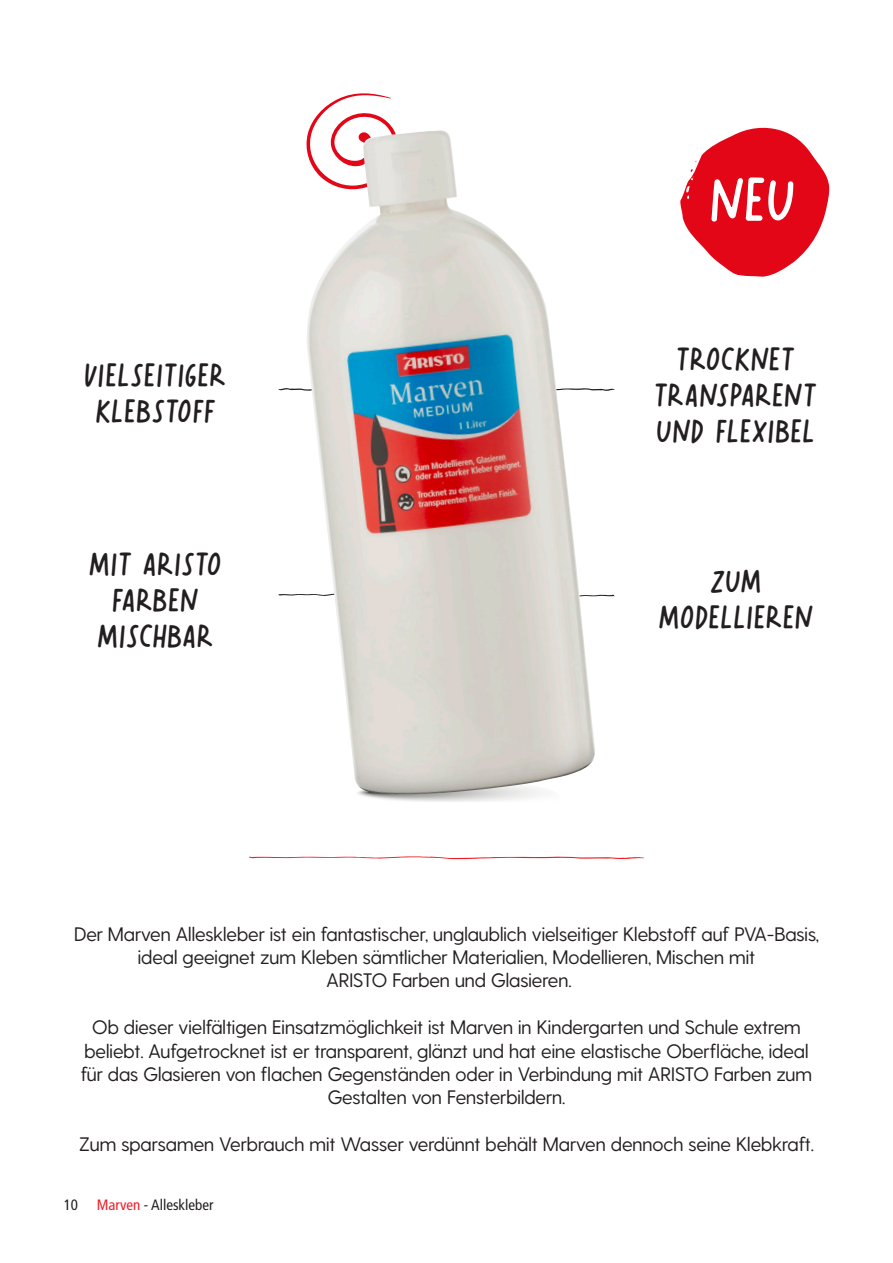
<style>
.page{position:relative;width:893px;height:1263px;background:#fff}
.page>*{position:absolute;margin:0;border:0;box-sizing:border-box;transform-origin:0 0}
._10_Einleitung{font:67.65px "Rational Mood";color:#fff}
._10_Einleitung-2{font:36px/36px "Rational Mood";letter-spacing:.01em;color:#231f20;text-align:center}
.t1{font:19.5px/23.4px "Greycliff CF";color:#231f20;text-align:center}
.t2{font:condensed 15px "Frutiger LT Std";color:#231f20}
.s1{color:#ee1c27}
</style>
<div class="page">
<svg style="left:309px;top:93px;width:85px;height:37px"></svg>
<svg style="left:597px;top:594px;width:17px;height:3px"></svg>
<svg style="left:279px;top:594px;width:27px;height:2px"></svg>
<svg style="left:278px;top:388px;width:28px;height:3px"></svg>
<svg style="left:597px;top:388px;width:17px;height:3px"></svg>
<svg style="left:249px;top:856px;width:395px;height:3px"></svg>
<svg style="left:680px;top:127px;width:149px;height:150px"></svg>
<img style="left:306px;top:130px;width:291px;height:666px">
<p class="_10_Einleitung-2" style="left:85px;top:357px;width:143px">VIELSEITIGER</p>
<p class="_10_Einleitung-2" style="left:96px;top:393px;width:122px">KLEBSTOFF</p>
<p class="_10_Einleitung-2" style="left:90px;top:547px;width:135px">MIT ARISTO</p>
<p class="_10_Einleitung-2" style="left:113px;top:583px;width:88px">FARBEN</p>
<p class="_10_Einleitung-2" style="left:98px;top:619px;width:118px">MISCHBAR</p>
<p class="_10_Einleitung" style="left:711px;top:162px;width:88px">NEU</p>
<p class="_10_Einleitung-2" style="left:678px;top:341px;width:119px">TROCKNET</p>
<p class="_10_Einleitung-2" style="left:656px;top:377px;width:163px">TRANSPARENT</p>
<p class="_10_Einleitung-2" style="left:658px;top:413px;width:160px">UND FLEXIBEL</p>
<p class="_10_Einleitung-2" style="left:659px;top:563px;width:156px">ZUM<br>MODELLIEREN</p>
<p class="t1" style="left:74px;top:922px;width:747px">Der Marven Alleskleber ist ein fantastischer, unglaublich vielseitiger Klebstoff auf PVA-Basis, ideal geeignet zum Kleben sämtlicher Materialien, Modellieren, Mischen mit<br>ARISTO Farben und Glasieren.</p>
<p class="t1" style="left:81px;top:1015px;width:733px">Ob dieser vielfältigen Einsatzmöglichkeit ist Marven in Kindergarten und Schule extrem beliebt. Aufgetrocknet ist er transparent, glänzt und hat eine elastische Oberfläche, ideal für das Glasieren von flachen Gegenständen oder in Verbindung mit ARISTO Farben zum Gestalten von Fensterbildern.</p>
<p class="t1" style="left:79px;top:1132px;width:737px">Zum sparsamen Verbrauch mit Wasser verdünnt behält Marven dennoch seine Klebkraft.</p>
<p class="t2" style="left:64px;top:1196px;width:16px">10</p>
<p class="t2" style="left:97px;top:1196px;width:118px"><span class="s1">Marven</span> - Alleskleber</p>
</div>
